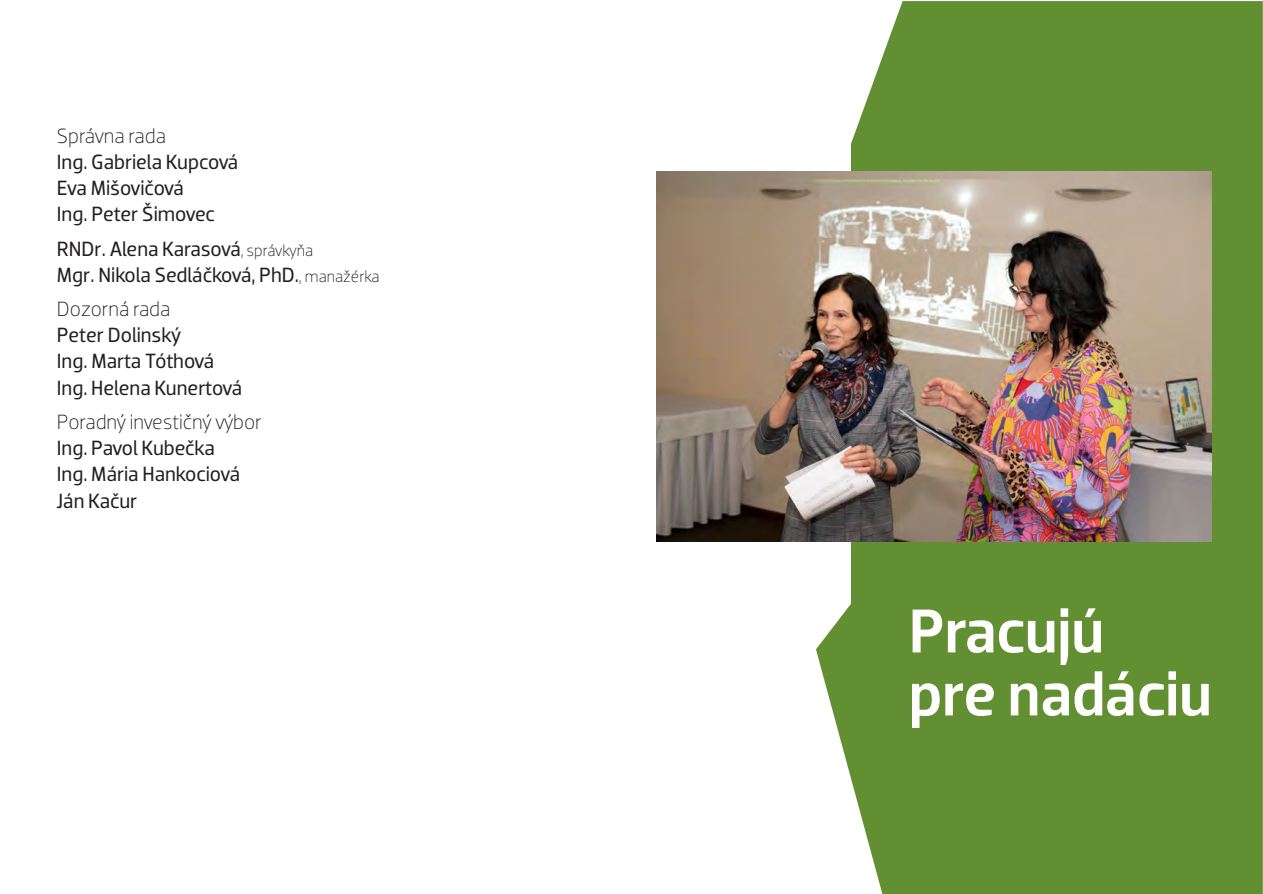
<style>
.page{position:relative;width:1263px;height:894px;background:#fff}
.page>*{position:absolute;margin:0;border:0;box-sizing:border-box;transform-origin:0 0}
.t1{font:500 63px/63px "Dobra";color:#fff}
.t2{font:21px/26.2px "Dobra";color:#231f20}
.t3{font:300 21px "Dobra";color:#231f20}
.s1{font-weight:300;font-size:16.5px}
</style>
<div class="page">
<svg style="left:816px;top:1px;width:447px;height:893px;background:#709844"></svg>
<img style="left:656px;top:172px;width:556px;height:369px">
<p class="t3" style="left:57px;top:128px;width:111px">Správna rada</p>
<p class="t2" style="left:57px;top:151px;width:183px">Ing. Gabriela Kupcová<br>Eva Mišovičová<br>Ing. Peter Šimovec</p>
<p class="t2" style="left:57px;top:237px;width:324px">RNDr. Alena Karasová<span class="s1">, správkyňa<br></span>Mgr. Nikola Sedláčková, PhD.<span class="s1">, manažérka</span></p>
<p class="t3" style="left:57px;top:301px;width:115px">Dozorná rada</p>
<p class="t2" style="left:57px;top:324px;width:187px">Peter Dolinský<br>Ing. Marta Tóthová<br>Ing. Helena Kunertová</p>
<p class="t3" style="left:57px;top:414px;width:207px">Poradný investičný výbor</p>
<p class="t2" style="left:57px;top:437px;width:185px">Ing. Pavol Kubečka<br>Ing. Mária Hankociová<br>Ján Kačur</p>
<h1 class="t1" style="left:909px;top:599px;width:305px">Pracujú<br>pre nadáciu</h1>
</div>
